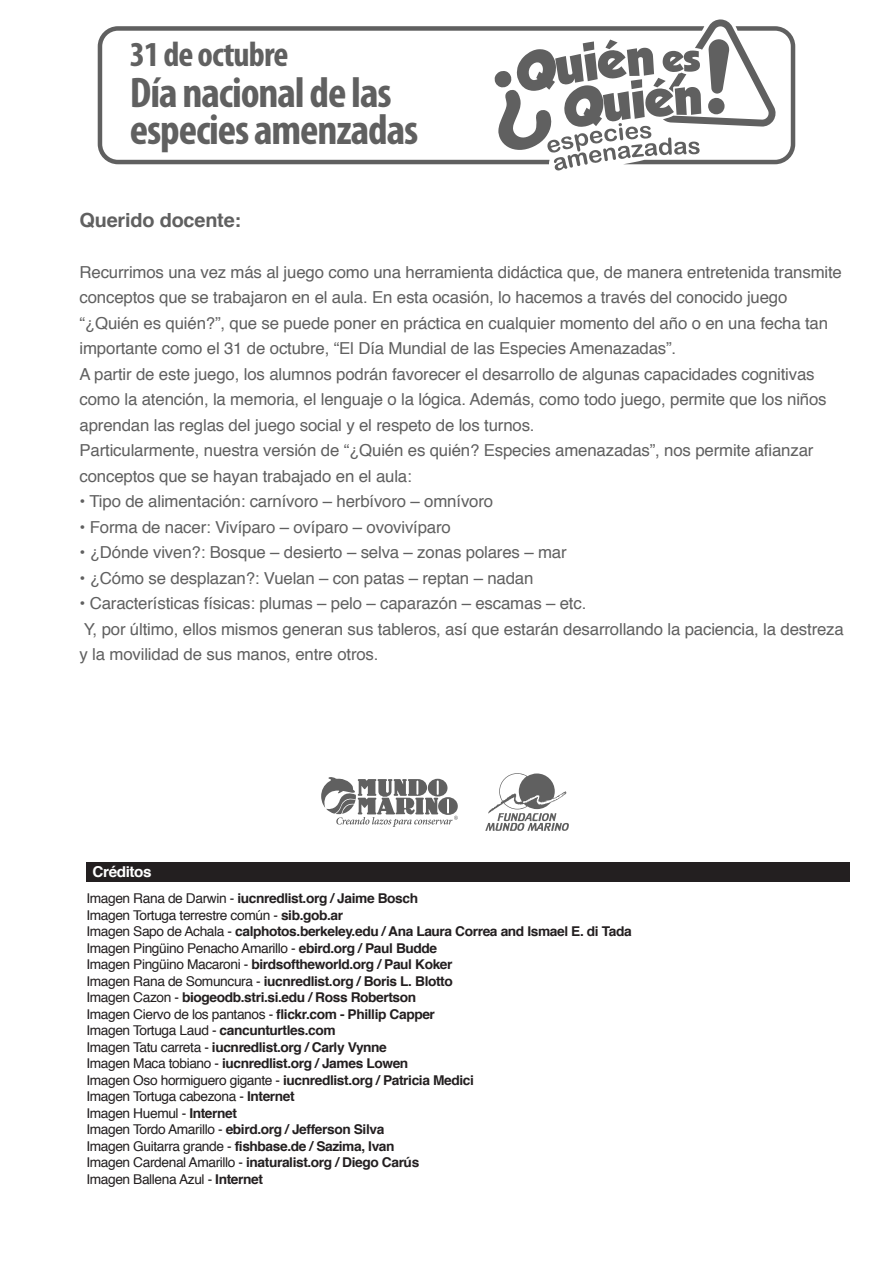
<style>
.page{position:relative;width:893px;height:1263px;background:#fff}
.page>*{position:absolute;margin:0;border:0;box-sizing:border-box;transform-origin:0 0}
.t1{font:700 condensed 43.05px/36.8px "Myriad Pro";letter-spacing:-.025em;color:#606060}
.t2{font:700 condensed 35.25px "Myriad Pro";letter-spacing:-.025em;color:#606060}
.t3{font:700 19.5px "Helvetica";letter-spacing:-.01em;color:#606060}
.t4{font:16.5px/25.5px "Helvetica";letter-spacing:-.01em;color:#606060}
.t5{font:700 15px "Helvetica";letter-spacing:-.03em;color:#fff}
.t6{font:700 13.5px/16.5px "Helvetica";letter-spacing:-.03em;color:#231f20}
.s1{font-weight:400}
</style>
<div class="page">
<svg style="left:321px;top:777px;width:137px;height:50px"></svg>
<svg style="left:485px;top:773px;width:84px;height:58px"></svg>
<svg style="left:98px;top:26px;width:396px;height:138px"></svg>
<svg style="left:494px;top:19px;width:301px;height:152px"></svg>
<div style="left:86px;top:862px;width:764px;height:19px;background:#231f20"></div>
<h2 class="t2" style="left:130px;top:32px;width:160px">31 de octubre</h2>
<h1 class="t1" style="left:130px;top:73px;width:290px">Día nacional de las especies amenzadas</h1>
<p class="t3" style="left:80px;top:204px;width:163px">Querido docente:</p>
<p class="t4" style="left:80px;top:260px;width:764px">Recurrimos una vez más al juego como una herramienta didáctica que, de manera entretenida transmite conceptos que se trabajaron en el aula. En esta ocasión, lo hacemos a través del conocido juego “¿Quién es quién?”, que se puede poner en práctica en cualquier momento del año o en una fecha tan importante como el 31 de octubre, “El Día Mundial de las Especies Amenazadas”.<br>A partir de este juego, los alumnos podrán favorecer el desarrollo de algunas capacidades cognitivas como la atención, la memoria, el lenguaje o la lógica. Además, como todo juego, permite que los niños aprendan las reglas del juego social y el respeto de los turnos.<br>Particularmente, nuestra versión de “¿Quién es quién? Especies amenazadas”, nos permite afianzar conceptos que se hayan trabajado en el aula:</p>
<p class="t4" style="left:80px;top:489px;width:415px">• Tipo de alimentación: carnívoro – herbívoro – omnívoro</p>
<p class="t4" style="left:80px;top:515px;width:373px">• Forma de nacer: Vivíparo – ovíparo – ovovivíparo</p>
<p class="t4" style="left:80px;top:540px;width:489px">• ¿Dónde viven?: Bosque – desierto – selva – zonas polares – mar</p>
<p class="t4" style="left:80px;top:566px;width:455px">• ¿Cómo se desplazan?: Vuelan – con patas – reptan – nadan</p>
<p class="t4" style="left:80px;top:591px;width:766px">• Características físicas: plumas – pelo – caparazón – escamas – etc.<br>Y, por último, ellos mismos generan sus tableros, así que estarán desarrollando la paciencia, la destreza y la movilidad de sus manos, entre otros.</p>
<p class="t5" style="left:93px;top:859px;width:60px">Créditos</p>
<p class="t6" style="left:86px;top:890px;width:547px"><span class="s1">Imagen Rana de Darwin -</span> iucnredlist.org / Jaime Bosch<br><span class="s1">Imagen Tortuga terrestre común -</span> sib.gob.ar<br><span class="s1">Imagen Sapo de Achala -</span> calphotos.berkeley.edu / Ana Laura Correa and Ismael E. di Tada <span class="s1">Imagen Pingüino Penacho Amarillo -</span> ebird.org / Paul Budde<br><span class="s1">Imagen Pingüino Macaroni -</span> birdsoftheworld.org / Paul Koker<br><span class="s1">Imagen Rana de Somuncura -</span> iucnredlist.org / Boris L. Blotto<br><span class="s1">Imagen Cazon -</span> biogeodb.stri.si.edu / Ross Robertson<br><span class="s1">Imagen Ciervo de los pantanos -</span> flickr.com - Phillip Capper<br><span class="s1">Imagen Tortuga Laud -</span> cancunturtles.com<br><span class="s1">Imagen Tatu carreta -</span> iucnredlist.org / Carly Vynne<br><span class="s1">Imagen Maca tobiano -</span> iucnredlist.org / James Lowen<br><span class="s1">Imagen Oso hormiguero gigante -</span> iucnredlist.org / Patricia Medici<br><span class="s1">Imagen Tortuga cabezona -</span> Internet<br><span class="s1">Imagen Huemul -</span> Internet<br><span class="s1">Imagen Tordo Amarillo -</span> ebird.org / Jefferson Silva<br><span class="s1">Imagen Guitarra grande -</span> fishbase.de / Sazima, Ivan<br><span class="s1">Imagen Cardenal Amarillo -</span> inaturalist.org / Diego Carús<br><span class="s1">Imagen Ballena Azul -</span> Internet</p>
</div>
